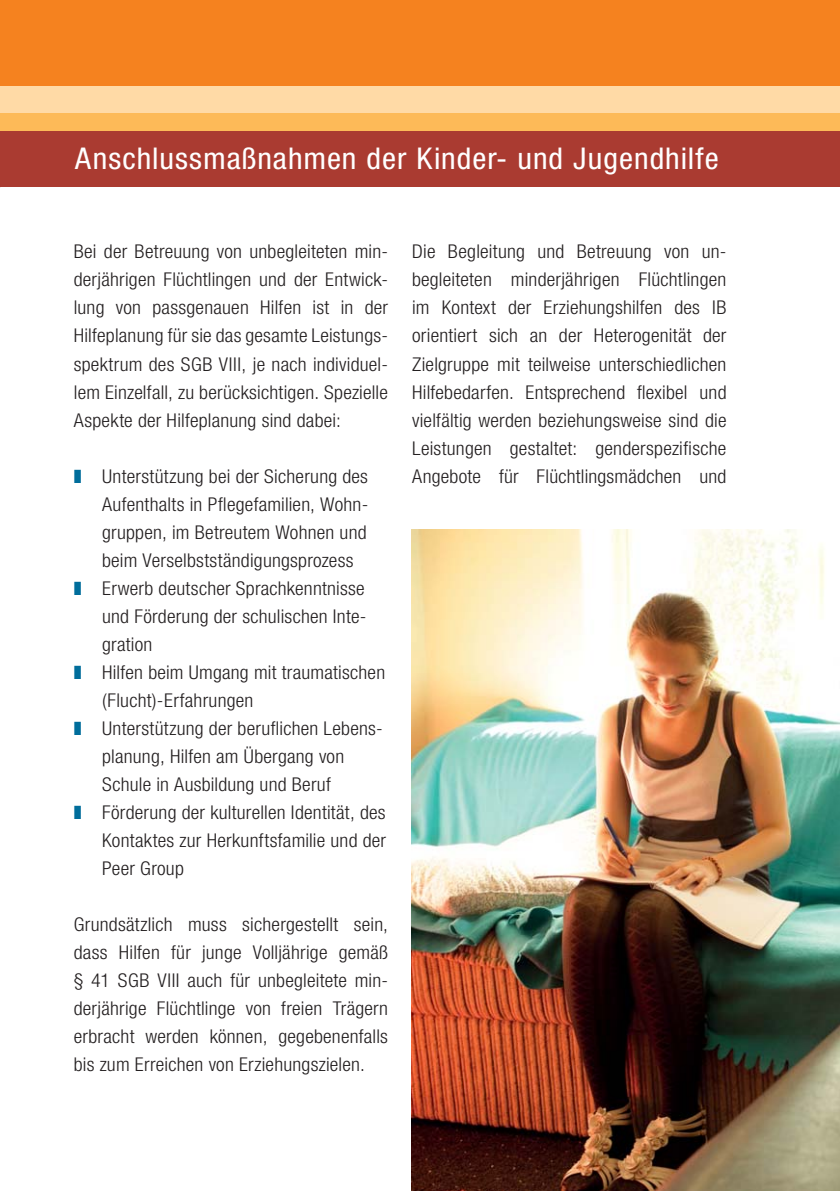
<style>
.page{position:relative;width:840px;height:1191px;background:#fff}
.page>*{position:absolute;margin:0;border:0;box-sizing:border-box;transform-origin:0 0}
.t1{font:condensed 30px "Helvetica Neue LT Com";letter-spacing:.03em;color:#fff;scale:1.05 1}
.t2{font:300 condensed 19px/28px "Helvetica Neue LT Com";letter-spacing:.01em;color:#231f20;text-align:justify;scale:1.05 1}
.t3{font:300 condensed 19px "Helvetica Neue LT";letter-spacing:.01em;color:#231f20;scale:1.05 1}
.s1{color:#006d9b}
</style>
<div class="page">
<div style="left:0;top:130px;width:839px;height:57px;background:#aa3b31"></div>
<div style="left:0;top:0;width:839px;height:130px;background:#ffdaa6"></div>
<div style="left:0;top:0;width:839px;height:85px;background:#f5821f"></div>
<div style="left:0;top:113px;width:839px;height:17px;background:#fdba58"></div>
<img style="left:411px;top:529px;width:428px;height:662px">
<h1 class="t1" style="left:75px;top:147px;width:614px">Anschlussmaßnahmen der Kinder- und Jugendhilfe</h1>
<p class="t2" style="left:74px;top:239px;width:301px">Bei der Betreuung von unbegleiteten min&shy;derjährigen Flüchtlingen und der Entwick&shy;lung von passgenauen Hilfen ist in der Hilfeplanung für sie das gesamte Leistungs&shy;spektrum des SGB VIII, je nach individuel&shy;lem Einzelfall, zu berücksichtigen. Spezielle Aspekte der Hilfeplanung sind dabei:</p>
<p class="t3" style="left:74px;top:469px;width:281px"><span class="s1">❚</span> Unterstützung bei der Sicherung des</p>
<p class="t3" style="left:102px;top:497px;width:255px">Aufenthalts in Pflegefamilien, Wohn-</p>
<p class="t3" style="left:102px;top:525px;width:253px">gruppen, im Betreutem Wohnen und</p>
<p class="t3" style="left:102px;top:553px;width:241px">beim Verselbstständigungsprozess</p>
<p class="t3" style="left:74px;top:581px;width:278px"><span class="s1">❚</span> Erwerb deutscher Sprachkenntnisse</p>
<p class="t3" style="left:102px;top:609px;width:253px">und Förderung der schulischen Inte-</p>
<p class="t3" style="left:102px;top:637px;width:49px">gration</p>
<p class="t3" style="left:74px;top:665px;width:298px"><span class="s1">❚</span> Hilfen beim Umgang mit traumatischen</p>
<p class="t3" style="left:102px;top:693px;width:145px">(Flucht)-Erfahrungen</p>
<p class="t3" style="left:74px;top:721px;width:296px"><span class="s1">❚</span> Unterstützung der beruflichen Lebens-</p>
<p class="t3" style="left:102px;top:749px;width:232px">planung, Hilfen am Übergang von</p>
<p class="t3" style="left:102px;top:777px;width:219px">Schule in Ausbildung und Beruf</p>
<p class="t3" style="left:74px;top:805px;width:298px"><span class="s1">❚</span> Förderung der kulturellen Identität, des</p>
<p class="t3" style="left:102px;top:833px;width:272px">Kontaktes zur Herkunftsfamilie und der</p>
<p class="t3" style="left:102px;top:861px;width:79px">Peer Group</p>
<p class="t2" style="left:74px;top:911px;width:301px">Grundsätzlich muss sichergestellt sein, dass Hilfen für junge Volljährige gemäß § 41 SGB VIII auch für unbegleitete min&shy;derjährige Flüchtlinge von freien Trägern erbracht werden können, gegebenenfalls bis zum Erreichen von Erziehungszielen.</p>
<p class="t2" style="left:412px;top:239px;width:301px">Die Begleitung und Betreuung von un&shy;begleiteten minderjährigen Flüchtlingen im Kontext der Erziehungshilfen des IB orientiert sich an der Heterogenität der Zielgruppe mit teilweise unterschiedlichen Hilfebedarfen. Entsprechend flexibel und vielfältig werden beziehungsweise sind die Leistungen gestaltet: genderspezifische Angebote für Flüchtlingsmädchen und</p>
</div>
